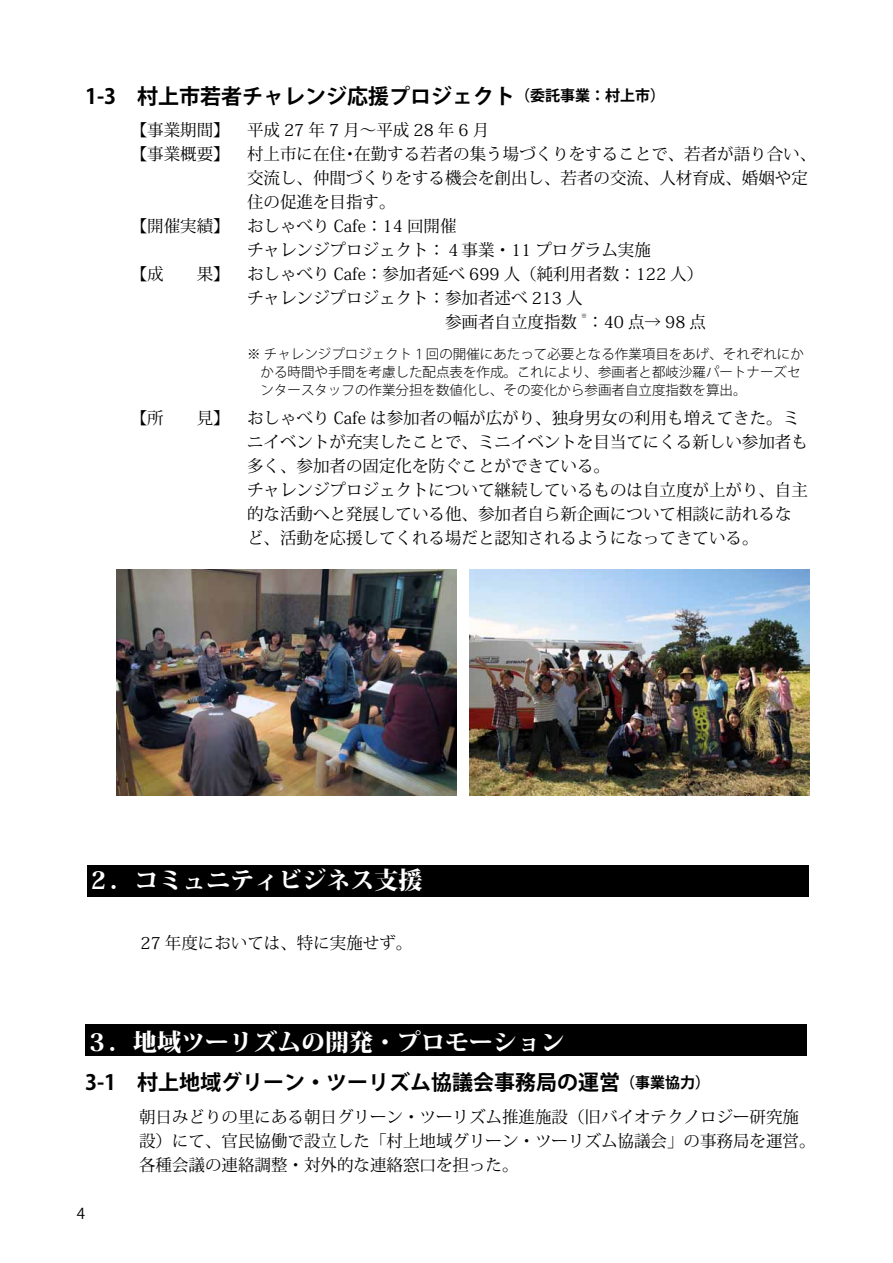
<style>
.page{position:relative;width:893px;height:1263px;background:#fff}
.page>*{position:absolute;margin:0;border:0;box-sizing:border-box;transform-origin:0 0}
.t1{font:800 24px "Koz Min Pro";color:#fff}
.t2{font:700 21px "Koz Go Pro";color:#000}
.t3{font:16.5px/24px "Koz Min Pro";color:#000}
.t4{font:16.5px "Koz Min Pro";letter-spacing:.25em;color:#000}
.t5{font:15px "Koz Go Pro";color:#000}
.t6{font:300 13.5px/18px "Koz Go Pro";color:#000}
.t7{font:6px "Koz Min Pro";color:#000}
.s1{font-family:"Koz Go Pr 6 N";font-size:15px}
</style>
<div class="page">
<div style="left:87px;top:865px;width:722px;height:31px;background:#000"></div>
<div style="left:85px;top:1025px;width:721px;height:31px;background:#000"></div>
<img style="left:117px;top:570px;width:340px;height:226px">
<img style="left:470px;top:570px;width:339px;height:226px">
<p class="t2" style="left:85px;top:82px;width:582px">1-3　村上市若者チャレンジ応援プロジェクト<span class="s1">（委託事業：村上市）</span></p>
<p class="t3" style="left:131px;top:118px;width:100px">【事業期間】</p>
<p class="t4" style="left:247px;top:119px;width:244px">平成27年7月〜平成28年6月</p>
<p class="t3" style="left:131px;top:142px;width:100px">【事業概要】</p>
<p class="t3" style="left:247px;top:142px;width:571px">村上市に在住・在勤する若者の集う場づくりをすることで、若者が語り合い、交流し、仲間づくりをする機会を創出し、若者の交流、人材育成、婚姻や定住の促進を目指す。</p>
<p class="t3" style="left:131px;top:214px;width:100px">【開催実績】</p>
<p class="t3" style="left:247px;top:214px;width:405px">おしゃべり Cafe：14 回開催<br>チャレンジプロジェクト：４事業・11 プログラム実施</p>
<p class="t3" style="left:131px;top:262px;width:100px">【成　　果】</p>
<p class="t3" style="left:247px;top:262px;width:458px">おしゃべり Cafe：参加者延べ 699 人（純利用者数：122 人）チャレンジプロジェクト：参加者述べ 213 人</p>
<p class="t7" style="left:581px;top:312px;width:7px">※</p>
<p class="t3" style="left:587px;top:310px;width:120px">：40 点→ 98 点</p>
<p class="t6" style="left:247px;top:345px;width:558px">※ チャレンジプロジェクト１回の開催にあたって必要となる作業項目をあげ、それぞれにか　かる時間や手間を考慮した配点表を作成。これにより、参画者と都岐沙羅パートナーズセ　ンタースタッフの作業分担を数値化し、その変化から参画者自立度指数を算出。</p>
<p class="t3" style="left:131px;top:406px;width:100px">【所　　見】</p>
<p class="t3" style="left:247px;top:406px;width:562px">おしゃべり Cafe は参加者の幅が広がり、独身男女の利用も増えてきた。ミニイベントが充実したことで、ミニイベントを目当てにくる新しい参加者も多く、参加者の固定化を防ぐことができている。<br>チャレンジプロジェクトについて継続しているものは自立度が上がり、自主的な活動へと発展している他、参加者自ら新企画について相談に訪れるなど、活動を応援してくれる場だと認知されるようになってきている。</p>
<h1 class="t1" style="left:87px;top:862px;width:337px">２．コミュニティビジネス支援</h1>
<p class="t3" style="left:141px;top:930px;width:273px">27 年度においては、特に実施せず。</p>
<h1 class="t1" style="left:85px;top:1024px;width:481px">３．地域ツーリズムの開発・プロモーション</h1>
<p class="t2" style="left:85px;top:1069px;width:627px">3-1　村上地域グリーン・ツーリズム協議会事務局の運営<span class="s1">（事業協力）</span></p>
<p class="t3" style="left:139px;top:1104px;width:678px">朝日みどりの里にある朝日グリーン・ツーリズム推進施設（旧バイオテクノロジー研究施設）にて、官民協働で設立した「村上地域グリーン・ツーリズム協議会」の事務局を運営。各種会議の連絡調整・対外的な連絡窓口を担った。</p>
<p class="t5" style="left:77px;top:1204px;width:10px">4</p>
</div>
